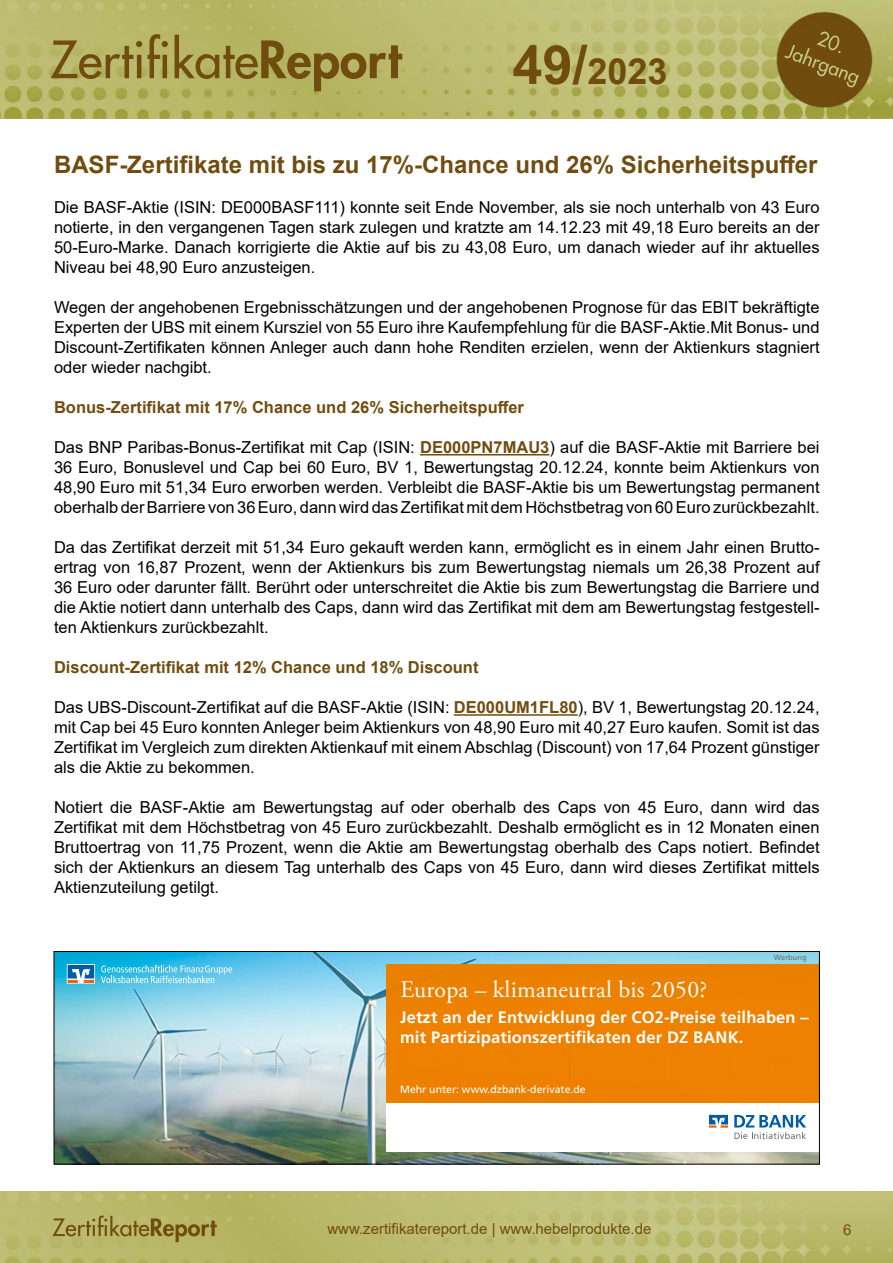
<style>
.page{position:relative;width:893px;height:1263px;background:#fff}
.page>*{position:absolute;margin:0;border:0;box-sizing:border-box;transform-origin:0 0}
.t1{font:700 36px "Arial";color:#704d0f}
.t2{font:700 24px "Arial";color:#704d0f}
.t3{font:23.7px "Adobe Garamond Pro";letter-spacing:.01em;color:#fff}
.t4{font:16.5px/20px "Arial";color:#000;text-align:justify}
.t5{font:700 16.5px "Arial";color:#704d0f}
.t6{font:700 16.5px/19.8px "Frutiger LT Std";letter-spacing:.01em;color:#fff}
.t7{font:15px "Arial";color:#704d0f}
.t8{font:10.5px "Frutiger LT Std";color:#fff}
.t9{font:7.5px "Frutiger LT Std";color:#707071}
.s1{font-size:54px}
.s2{font-weight:700;color:#704d0f}
</style>
<div class="page">
<img style="left:0;top:1192px;width:893px;height:71px">
<img style="left:0;top:0;width:893px;height:119px">
<hr style="left:420px;top:454px;width:129px;height:1px;background:#704d0f">
<hr style="left:454px;top:714px;width:124px;height:2px;background:#704d0f">
<img style="left:56px;top:953px;width:762px;height:209px">
<div style="left:387px;top:964px;width:432px;height:139px;background:#f08200"></div>
<div style="left:387px;top:1103px;width:432px;height:48px;background:#fff"></div>
<svg style="left:734px;top:1115px;width:72px;height:24px"></svg>
<svg style="left:709px;top:1115px;width:19px;height:13px"></svg>
<svg style="left:101px;top:965px;width:131px;height:18px;background:#6dcceb"></svg>
<svg style="left:67px;top:964px;width:28px;height:20px"></svg>
<div style="left:54px;top:951px;width:766px;height:213px;border:1px solid #000"></div>
<h1 class="t1" style="left:512px;top:46px;width:157px"><span class="s1">49/</span>2023</h1>
<h2 class="t2" style="left:54px;top:147px;width:765px">BASF-Zertifikate mit bis zu 17%-Chance und 26% Sicherheitspuffer</h2>
<p class="t4" style="left:54px;top:197px;width:767px">Die BASF-Aktie (ISIN: DE000BASF111) konnte seit Ende November, als sie noch unterhalb von 43 Euro notierte, in den vergangenen Tagen stark zulegen und kratzte am 14.12.23 mit 49,18 Euro bereits an der 50-Euro-Marke. Danach korrigierte die Aktie auf bis zu 43,08 Euro, um danach wieder auf ihr aktuelles Niveau bei 48,90 Euro anzusteigen.</p>
<p class="t4" style="left:54px;top:297px;width:767px">Wegen der angehobenen Ergebnisschätzungen und der angehobenen Prognose für das EBIT bekräftigte Experten der UBS mit einem Kursziel von 55 Euro ihre Kaufempfehlung für die BASF-Aktie.Mit Bonus- und Discount-Zertifikaten können Anleger auch dann hohe Renditen erzielen, wenn der Aktienkurs stagniert oder wieder nachgibt.</p>
<p class="t5" style="left:54px;top:395px;width:471px">Bonus-Zertifikat mit 17% Chance und 26% Sicherheitspuffer</p>
<p class="t4" style="left:54px;top:437px;width:767px">Das BNP Paribas-Bonus-Zertifikat mit Cap (ISIN: <span class="s2">DE000PN7MAU3</span>) auf die BASF-Aktie mit Barriere bei 36 Euro, Bonuslevel und Cap bei 60 Euro, BV 1, Bewertungstag 20.12.24, konnte beim Aktienkurs von 48,90 Euro mit 51,34 Euro erworben werden. Verbleibt die BASF-Aktie bis um Bewertungstag permanent oberhalb der Barriere von 36 Euro, dann wird das Zertifikat mit dem Höchstbetrag von 60 Euro zurückbezahlt.</p>
<p class="t4" style="left:54px;top:537px;width:767px">Da das Zertifikat derzeit mit 51,34 Euro gekauft werden kann, ermöglicht es in einem Jahr einen Brutto&shy;ertrag von 16,87 Prozent, wenn der Aktienkurs bis zum Bewertungstag niemals um 26,38 Prozent auf 36 Euro oder darunter fällt. Berührt oder unterschreitet die Aktie bis zum Bewertungstag die Barriere und die Aktie notiert dann unterhalb des Caps, dann wird das Zertifikat mit dem am Bewertungstag festgestell&shy;ten Aktienkurs zurückbezahlt.</p>
<p class="t5" style="left:54px;top:656px;width:426px">Discount-Zertifikat mit 12% Chance und 18% Discount</p>
<p class="t4" style="left:54px;top:697px;width:767px">Das UBS-Discount-Zertifikat auf die BASF-Aktie (ISIN: <span class="s2">DE000UM1FL80</span>), BV 1, Bewertungstag 20.12.24, mit Cap bei 45 Euro konnten Anleger beim Aktienkurs von 48,90 Euro mit 40,27 Euro kaufen. Somit ist das Zertifikat im Vergleich zum direkten Aktienkauf mit einem Abschlag (Discount) von 17,64 Prozent günstiger als die Aktie zu bekommen.</p>
<p class="t4" style="left:54px;top:797px;width:767px">Notiert die BASF-Aktie am Bewertungstag auf oder oberhalb des Caps von 45 Euro, dann wird das Zertifikat mit dem Höchstbetrag von 45 Euro zurückbezahlt. Deshalb ermöglicht es in 12 Monaten einen Bruttoertrag von 11,75 Prozent, wenn die Aktie am Bewertungstag oberhalb des Caps notiert. Befindet sich der Aktienkurs an diesem Tag unterhalb des Caps von 45 Euro, dann wird dieses Zertifikat mittels Aktienzuteilung getilgt.</p>
<p class="t9" style="left:774px;top:953px;width:34px">Werbung</p>
<h3 class="t3" style="left:400px;top:975px;width:308px">Europa – klimaneutral bis 2050?</h3>
<p class="t6" style="left:400px;top:1008px;width:410px">Jetzt an der Entwicklung der CO2-Preise teilhaben – mit Partizipationszertifikaten der DZ BANK.</p>
<p class="t8" style="left:400px;top:1083px;width:187px">Mehr unter: www.dzbank-derivate.de</p>
<p class="t7" style="left:327px;top:1218px;width:326px">www.zertifikatereport.de | www.hebelprodukte.de</p>
<p class="t7" style="left:843px;top:1219px;width:10px">6</p>
</div>
